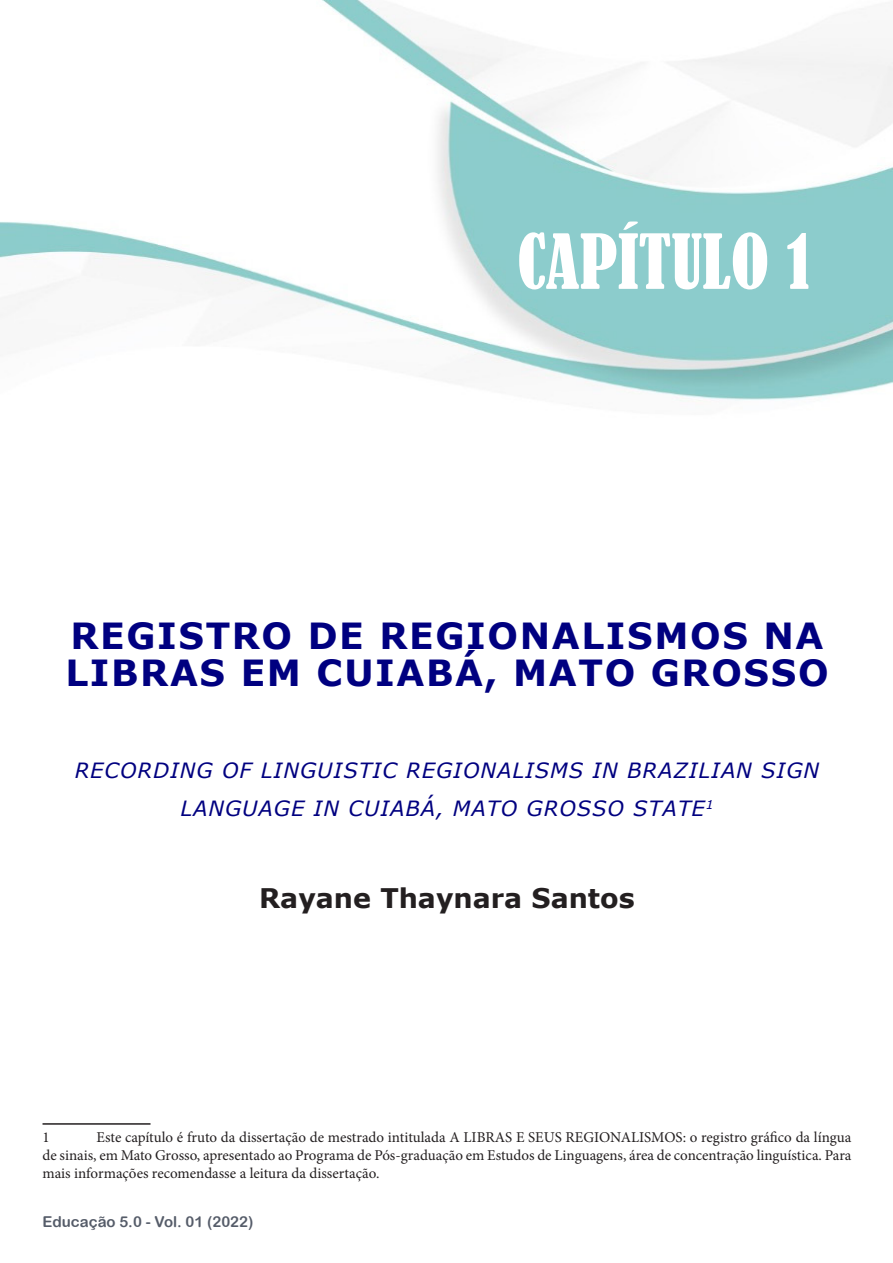
<style>
.page{position:relative;width:893px;height:1263px;background:#fff}
.page>*{position:absolute;margin:0;border:0;box-sizing:border-box;transform-origin:0 0}
.t1{font:condensed 70.5px "Bernard";color:#fff}
.t2{font:700 36px/37.5px "Verdana";letter-spacing:.045em;color:#000080}
.t3{font:700 27px "Verdana";color:#231f20}
.t4{font:italic 21px/37.5px "Verdana";letter-spacing:.045em;color:#000080;text-align:center}
.t5{font:15px/18px "Minion Pro";color:#231f20;text-align:justify}
.t6{font:15px "Arial Rounded MT Bold";color:#555c69}
</style>
<div class="page">
<img style="left:0;top:0;width:893px;height:1125px">
<hr style="left:43px;top:1123px;width:108px;height:2px;background:#231f20">
<h1 class="t1" style="left:517px;top:221px;width:297px">CAPÍTULO 1</h1>
<h2 class="t2" style="left:65px;top:616px;width:765px">REGISTRO DE REGIONALISMOS NA<br>LIBRAS EM CUIABÁ, MATO GROSSO</h2>
<h3 class="t4" style="left:75px;top:752px;width:746px">RECORDING OF LINGUISTIC REGIONALISMS IN BRAZILIAN SIGN<br>LANGUAGE IN CUIABÁ, MATO GROSSO STATE<sup>1</sup></h3>
<h3 class="t3" style="left:259px;top:879px;width:377px">Rayane Thaynara Santos</h3>
<p class="t5" style="left:43px;top:1128px;width:810px;text-indent:54px">Este capítulo é fruto da dissertação de mestrado intitulada A LIBRAS E SEUS REGIONALISMOS: o registro gráfico da língua de sinais, em Mato Grosso, apresentado ao Programa de Pós-graduação em Estudos de Linguagens, área de concentração linguística. Para mais informações recomendasse a leitura da dissertação.</p>
<p class="t5" style="left:43px;top:1128px;width:9px">1</p>
<p class="t6" style="left:43px;top:1213px;width:212px">Educação 5.0 - Vol. 01 (2022)</p>
</div>
